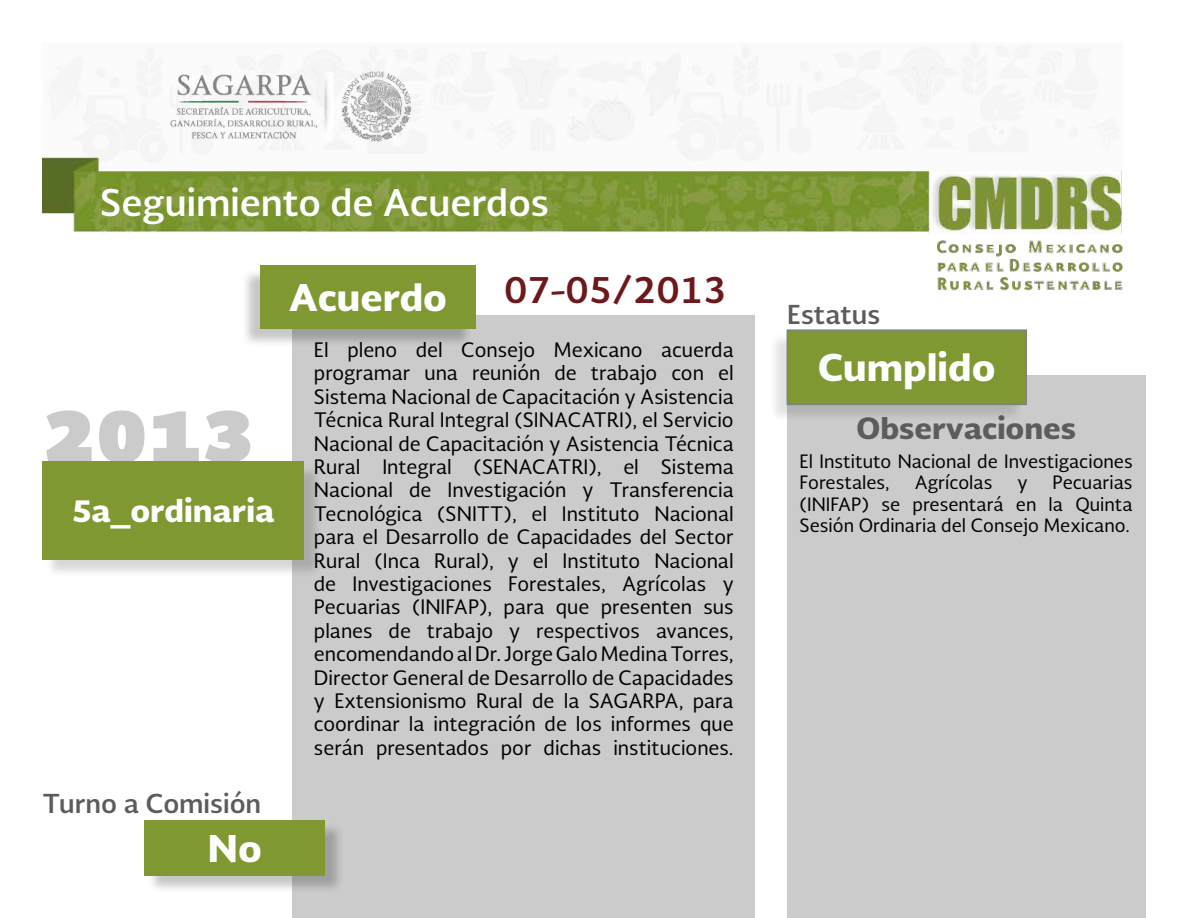
<style>
.page{position:relative;width:1188px;height:918px;background:#fff}
.page>*{position:absolute;margin:0;border:0;box-sizing:border-box;transform-origin:0 0}
.t1{font:900 70.5px "Soberana Sans";color:#cccbcb}
.t2{font:700 36px "Soberana Sans";color:#fff}
.t3{font:900 36px "Soberana Sans";color:#fff}
.t4{font:700 36px "Soberana Sans";color:#6d181b}
.t5{font:900 30px "Soberana Sans";color:#fff}
.t6{font:900 28.5px "Soberana Sans";color:#5d5c5c}
.t7{font:700 25.5px "Soberana Sans";color:#5d5c5c}
.t8{font:19.5px/23.4px "Soberana Sans";color:#000;text-align:justify}
.t9{font:18px/21.6px "Soberana Sans";color:#000}
</style>
<div class="page">
<img style="left:43px;top:44px;width:1079px;height:247px">
<div style="left:293px;top:315px;width:462px;height:603px;background:#cccbcb"></div>
<div style="left:787px;top:376px;width:358px;height:542px;background:#cccbcb"></div>
<div style="left:45px;top:464px;width:278px;height:114px;background:#000;opacity:.16"></div>
<div style="left:43px;top:462px;width:261px;height:97px;background:#7f9832"></div>
<div style="left:241px;top:268px;width:232px;height:80px;background:#000;opacity:.22"></div>
<div style="left:260px;top:266px;width:216px;height:63px;background:#7f9832"></div>
<div style="left:769px;top:332px;width:255px;height:91px;background:#000;opacity:.12"></div>
<div style="left:787px;top:330px;width:239px;height:74px;background:#7f9832"></div>
<div style="left:787px;top:329px;width:240px;height:76px;border:2px solid #818181"></div>
<div style="left:147px;top:823px;width:197px;height:71px;background:#000;opacity:.22"></div>
<div style="left:145px;top:820px;width:180px;height:55px;background:#7f9832"></div>
<h2 class="t2" style="left:100px;top:179px;width:450px">Seguimiento de Acuerdos</h2>
<h1 class="t1" style="left:43px;top:384px;width:213px">2013</h1>
<h3 class="t5" style="left:72px;top:490px;width:204px">5a_ordinaria</h3>
<h3 class="t7" style="left:43px;top:786px;width:220px">Turno a Comisión</h3>
<h2 class="t3" style="left:208px;top:823px;width:55px">No</h2>
<h2 class="t3" style="left:289px;top:272px;width:160px">Acuerdo</h2>
<h2 class="t4" style="left:504px;top:265px;width:224px">07-05/2013</h2>
<p class="t8" style="left:314px;top:337px;width:421px">El pleno del Consejo Mexicano acuerda programar una reunión de trabajo con el Sistema Nacional de Capacitación y Asistencia Técnica Rural Integral (SINACATRI), el Servicio Nacional de Capacitación y Asistencia Técnica Rural Integral (SENACATRI), el Sistema Nacional de Investigación y Transferencia Tecnológica (SNITT), el Instituto Nacional para el Desarrollo de Capacidades del Sector Rural (Inca Rural), y el Instituto Nacional de Investigaciones Forestales, Agrícolas y Pecuarias (INIFAP), para que presenten sus planes de trabajo y respectivos avances, encomendando al Dr. Jorge Galo Medina Torres, Director General de Desarrollo de Capacidades y Extensionismo Rural de la SAGARPA, para coordinar la integración de los informes que serán presentados por dichas instituciones.</p>
<h3 class="t7" style="left:787px;top:297px;width:95px">Estatus</h3>
<h2 class="t3" style="left:818px;top:342px;width:179px">Cumplido</h2>
<h3 class="t6" style="left:857px;top:408px;width:221px">Observaciones</h3>
<p class="t9" style="left:800px;top:450px;width:335px">El Instituto Nacional de Investigaciones<br>Forestales,</p>
<p class="t9" style="left:915px;top:471px;width:79px">Agrícolas</p>
<p class="t9" style="left:1017px;top:471px;width:12px">y</p>
<p class="t9" style="left:800px;top:471px;width:335px;text-align:justify;text-indent:253px">Pecuarias (INIFAP) se presentará en la Quinta Sesión Ordinaria del Consejo Mexicano.</p>
</div>
